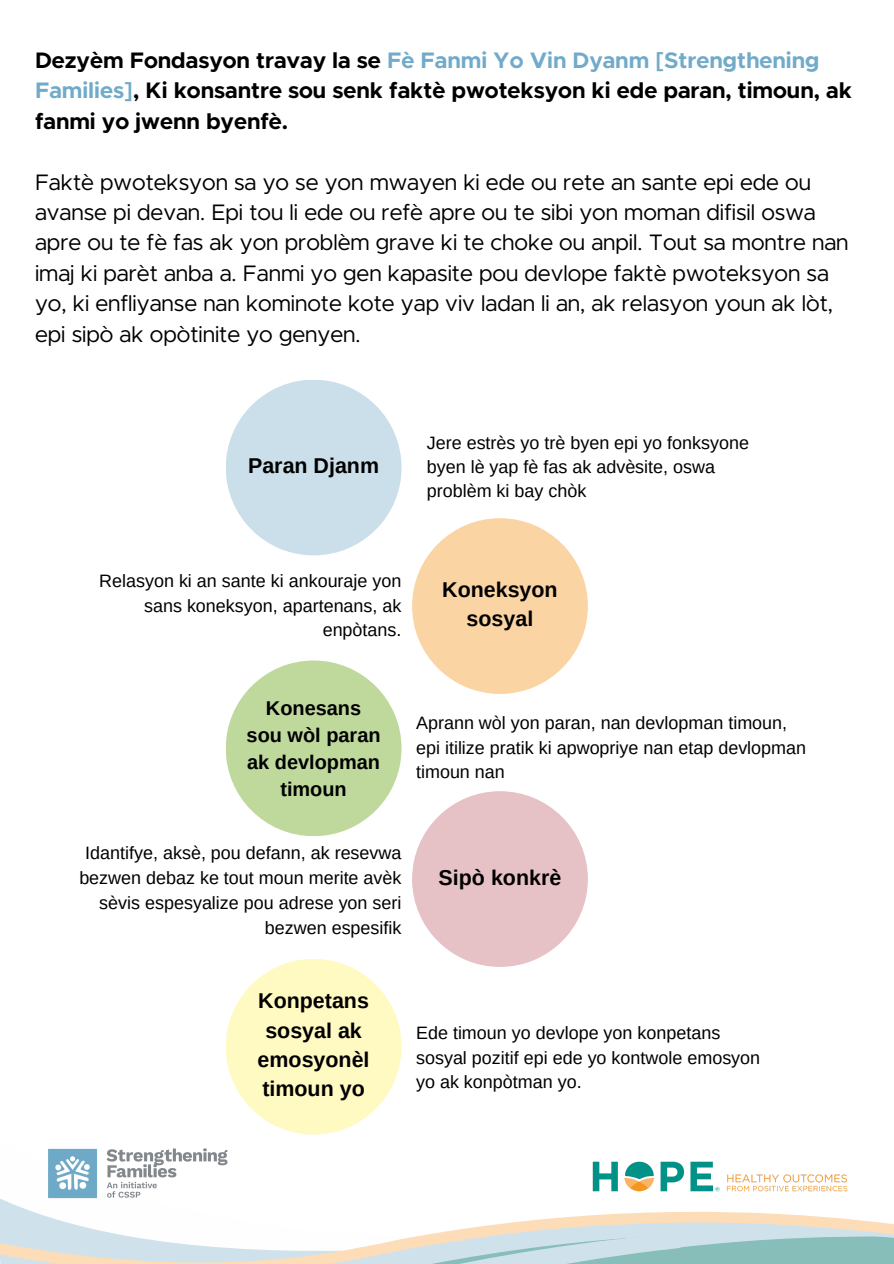
<style>
.page{position:relative;width:894px;height:1264px;background:#fff}
.page>*{position:absolute;margin:0;border:0;box-sizing:border-box;transform-origin:0 0}
.t1{font:22.5px/30.3px "Metropolis";color:#000}
.t2{font:700 22.5px/30.3px "Metropolis";color:#000}
.t3{font:700 21.45px/29.2px "Arimo";color:#000;text-align:center}
.t4{font:700 19.95px/27px "Arimo";color:#000;text-align:center}
.t5{font:18px/24.5px "Arimo";color:#000}
.s1{color:#71abc9}
</style>
<div class="page">
<div style="left:226px;top:379px;width:175px;height:176px;background:#cadfea;border-radius:50%"></div>
<div style="left:412px;top:518px;width:175px;height:176px;background:#fbd4a4;border-radius:50%"></div>
<div style="left:226px;top:660px;width:175px;height:176px;background:#bfd99d;border-radius:50%"></div>
<div style="left:412px;top:791px;width:175px;height:175px;background:#e6c1c5;border-radius:50%"></div>
<div style="left:226px;top:958px;width:175px;height:176px;background:#fff9c2;border-radius:50%"></div>
<svg style="left:0;top:1198px;width:893px;height:65px"></svg>
<img style="left:578px;top:1161px;width:282px;height:44px">
<img style="left:43px;top:1148px;width:190px;height:57px">
<h1 class="t2" style="left:35px;top:46px;width:818px">Dezyèm Fondasyon travay la se <span class="s1">Fè Fanmi Yo Vin Dyanm [Strengthening<br>Families]</span>, Ki konsantre sou senk faktè pwoteksyon ki ede paran, timoun, ak fanmi yo jwenn byenfè.</h1>
<h2 class="t1" style="left:35px;top:168px;width:814px">Faktè pwoteksyon sa yo se yon mwayen ki ede ou rete an sante epi ede ou avanse pi devan. Epi tou li ede ou refè apre ou te sibi yon moman difisil oswa apre ou te fè fas ak yon problèm grave ki te choke ou anpil. Tout sa montre nan imaj ki parèt anba a. Fanmi yo gen kapasite pou devlope faktè pwoteksyon sa yo, ki enfliyanse nan kominote kote yap viv ladan li an, ak relasyon youn ak lòt, epi sipò ak opòtinite yo genyen.</h2>
<h1 class="t3" style="left:248px;top:451px;width:132px">Paran Djanm</h1>
<p class="t5" style="left:426px;top:430px;width:323px">Jere estrès yo trè byen epi yo fonksyone byen lè yap fè fas ak advèsite, oswa problèm ki bay chòk</p>
<h1 class="t5" style="left:99px;top:568px;width:304px;text-align:right">Relasyon ki an sante ki ankouraje yon sans koneksyon, apartenans, ak enpòtans.</h1>
<p class="t3" style="left:442px;top:575px;width:117px">Koneksyon sosyal</p>
<h1 class="t4" style="left:246px;top:694px;width:135px">Konesans sou wòl paran ak devlopman timoun</h1>
<p class="t5" style="left:416px;top:711px;width:391px">Aprann wòl yon paran, nan devlopman timoun, epi itilize pratik ki apwopriye nan etap devlopman timoun nan</p>
<p class="t5" style="left:79px;top:840px;width:323px;text-align:right">Idantifye, aksè, pou defann, ak resevwa bezwen debaz ke tout moun merite avèk sèvis espesyalize pou adrese yon seri bezwen espesifik</p>
<p class="t3" style="left:438px;top:862px;width:124px">Sipò konkrè</p>
<h3 class="t3" style="left:257px;top:986px;width:113px">Konpetans sosyal ak emosyonèl timoun yo</h3>
<h1 class="t5" style="left:416px;top:1020px;width:345px">Ede timoun yo devlope yon konpetans sosyal pozitif epi ede yo kontwole emosyon yo ak konpòtman yo.</h1>
</div>
